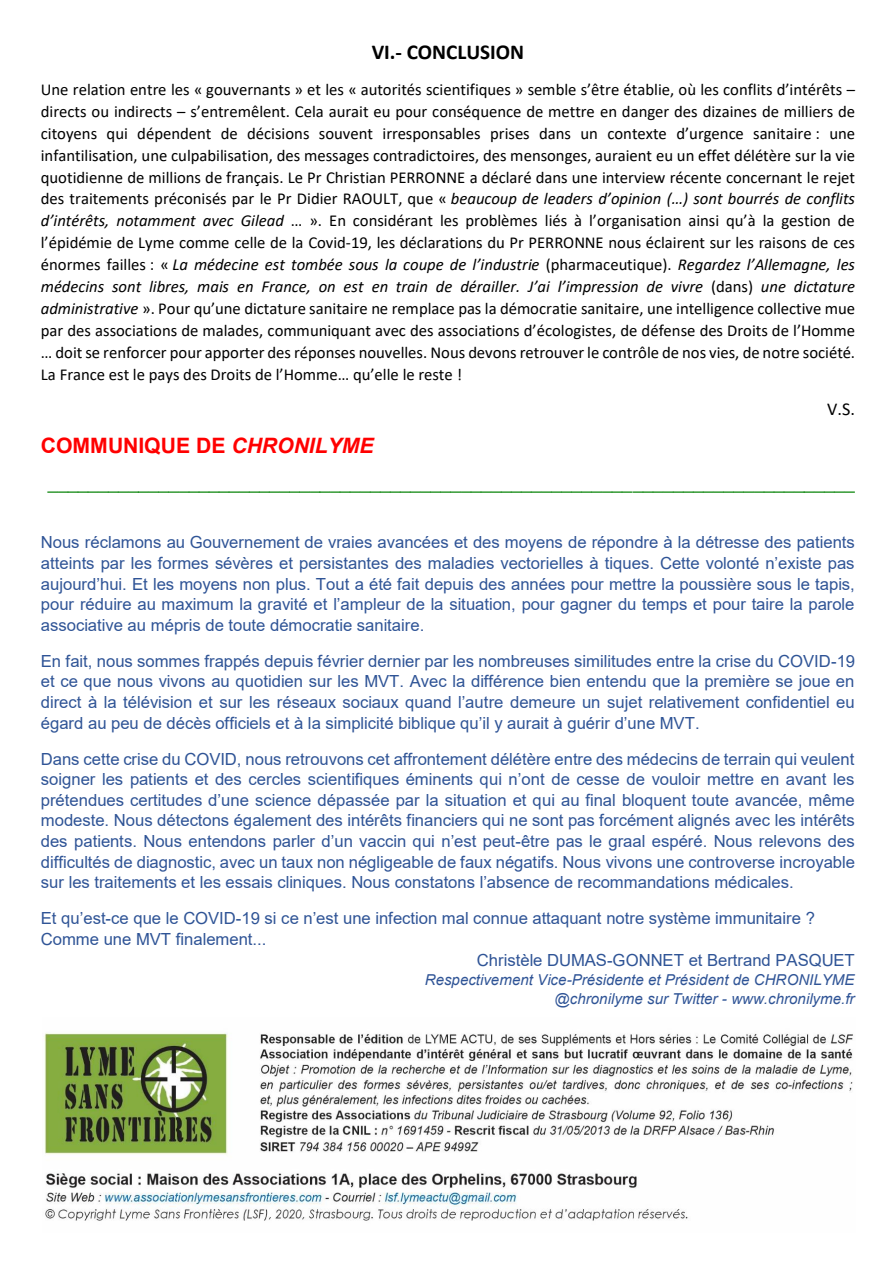
<style>
.page{position:relative;width:893px;height:1263px;background:#fff}
.page>*{position:absolute;margin:0;border:0;box-sizing:border-box;transform-origin:0 0}
.t1{font:700 21.15px "Arial";letter-spacing:-.005em;color:#f00}
.t2{font:700 21.15px "Calibri";color:#000}
.t3{font:18.15px "Arial";color:#008000}
.t4{font:18.15px "Calibri";color:#000}
.t5{font:16.65px/20.7px "Arial";color:#2f5496;text-align:justify}
.t6{font:16.65px/21.9px "Calibri";color:#000;text-align:justify}
.t7{font:italic 15px/18.9px "Arial";color:#2f5496;text-align:right}
.s1{font-style:italic}
</style>
<div class="page">
<img style="left:44px;top:1033px;width:809px;height:188px">
<p class="t2" style="left:372px;top:38px;width:154px">VI.- CONCLUSION</p>
<p class="t6" style="left:41px;top:78px;width:816px">Une relation entre les « gouvernants » et les « autorités scientifiques » semble s’être établie, où les conflits d’intérêts – directs ou indirects – s’entremêlent. Cela aurait eu pour conséquence de mettre en danger des dizaines de milliers de citoyens qui dépendent de décisions souvent irresponsables prises dans un contexte d’urgence sanitaire : une infantilisation, une culpabilisation, des messages contradictoires, des mensonges, auraient eu un effet délétère sur la vie quotidienne de millions de français. Le Pr Christian PERRONNE a déclaré dans une interview récente concernant le rejet des traitements préconisés par le Pr Didier RAOULT, que « <span class="s1">beaucoup de leaders d’opinion (…) sont bourrés de conflits d’intérêts, notamment avec Gilead</span> … ». En considérant les problèmes liés à l’organisation ainsi qu’à la gestion de l’épidémie de Lyme comme celle de la Covid-19, les déclarations du Pr PERRONNE nous éclairent sur les raisons de ces énormes failles : « <span class="s1">La médecine est tombée sous la coupe de l’industrie</span> (pharmaceutique). <span class="s1">Regardez l’Allemagne, les médecins sont libres, mais en France, on est en train de dérailler. J’ai l’impression de vivre</span> (dans) <span class="s1">une dictature administrative</span> ». Pour qu’une dictature sanitaire ne remplace pas la démocratie sanitaire, une intelligence collective mue par des associations de malades, communiquant avec des associations d’écologistes, de défense des Droits de l’Homme … doit se renforcer pour apporter des réponses nouvelles. Nous devons retrouver le contrôle de nos vies, de notre société.<br>La France est le pays des Droits de l’Homme… qu’elle le reste !</p>
<p class="t4" style="left:827px;top:397px;width:29px">V.S.</p>
<p class="t1" style="left:41px;top:431px;width:334px">COMMUNIQUE DE <span class="s1">CHRONILYME</span></p>
<p class="t3" style="left:48px;top:470px;width:808px">________________________________________________________________________________</p>
<p class="t5" style="left:41px;top:532px;width:815px">Nous réclamons au Gouvernement de vraies avancées et des moyens de répondre à la détresse des patients atteints par les formes sévères et persistantes des maladies vectorielles à tiques. Cette volonté n’existe pas aujourd’hui. Et les moyens non plus. Tout a été fait depuis des années pour mettre la poussière sous le tapis, pour réduire au maximum la gravité et l’ampleur de la situation, pour gagner du temps et pour taire la parole associative au mépris de toute démocratie sanitaire.</p>
<p class="t5" style="left:41px;top:650px;width:816px">En fait, nous sommes frappés depuis février dernier par les nombreuses similitudes entre la crise du COVID-19 et ce que nous vivons au quotidien sur les MVT. Avec la différence bien entendu que la première se joue en direct à la télévision et sur les réseaux sociaux quand l’autre demeure un sujet relativement confidentiel eu égard au peu de décès officiels et à la simplicité biblique qu’il y aurait à guérir d’une MVT.</p>
<p class="t5" style="left:41px;top:748px;width:816px">Dans cette crise du COVID, nous retrouvons cet affrontement délétère entre des médecins de terrain qui veulent soigner les patients et des cercles scientifiques éminents qui n’ont de cesse de vouloir mettre en avant les prétendues certitudes d’une science dépassée par la situation et qui au final bloquent toute avancée, même modeste. Nous détectons également des intérêts financiers qui ne sont pas forcément alignés avec les intérêts des patients. Nous entendons parler d’un vaccin qui n’est peut-être pas le graal espéré. Nous relevons des difficultés de diagnostic, avec un taux non négligeable de faux négatifs. Nous vivons une controverse incroyable sur les traitements et les essais cliniques. Nous constatons l’absence de recommandations médicales.</p>
<p class="t5" style="left:41px;top:908px;width:776px">Et qu’est-ce que le COVID-19 si ce n’est une infection mal connue attaquant notre système immunitaire ?</p>
<p class="t5" style="left:41px;top:929px;width:227px">Comme une MVT finalement...</p>
<p class="t5" style="left:477px;top:950px;width:379px">Christèle DUMAS-GONNET et Bertrand PASQUET</p>
<p class="t7" style="left:425px;top:970px;width:431px">Respectivement Vice-Présidente et Président de CHRONILYME @chronilyme sur Twitter - www.chronilyme.fr</p>
</div>
